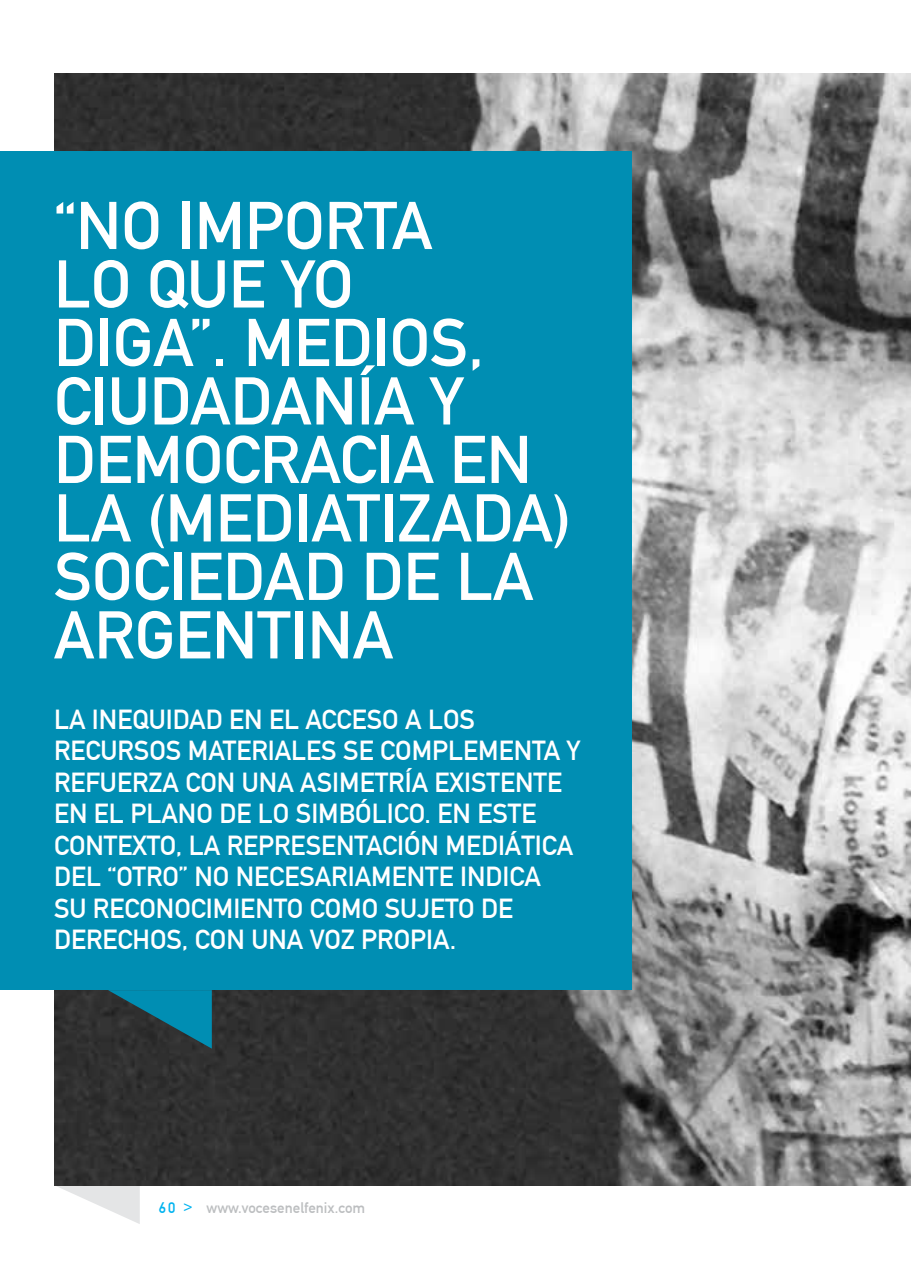
<style>
.page{position:relative;width:911px;height:1263px;background:#fff}
.page>*{position:absolute;margin:0;border:0;box-sizing:border-box;transform-origin:0 0}
.t1{font:66.3px/58.5px "DIN1451 Mittelschrift";color:#fff}
.t2{font:27px/31.5px "DIN1451 Mittelschrift";color:#fff}
.t3{font:15px "DIN1451 Mittelschrift";color:#bcbec0}
.s1{color:#00b3f0}
</style>
<div class="page">
<img style="left:54px;top:74px;width:857px;height:1111px">
<div style="left:0;top:152px;width:631px;height:838px;background:#008eb3"></div>
<svg style="left:108px;top:990px;width:104px;height:59px"></svg>
<h1 class="t1" style="left:54px;top:197px;width:519px">“NO IMPORTA<br>LO QUE YO<br>DIGA”. MEDIOS,<br>CIUDADANÍA Y<br>DEMOCRACIA EN<br>LA (MEDIATIZADA)<br>SOCIEDAD DE LA<br>ARGENTINA</h1>
<p class="t2" style="left:54px;top:704px;width:528px">LA INEQUIDAD EN EL ACCESO A LOS RECURSOS MATERIALES SE COMPLEMENTA Y REFUERZA CON UNA ASIMETRÍA EXISTENTE EN EL PLANO DE LO SIMBÓLICO. EN ESTE CONTEXTO, LA REPRESENTACIÓN MEDIÁTICA DEL “OTRO” NO NECESARIAMENTE INDICA SU RECONOCIMIENTO COMO SUJETO DE DERECHOS, CON UNA VOZ PROPIA.</p>
<p class="t3" style="left:159px;top:1199px;width:208px"><span class="s1">60 &gt;</span> www.vocesenelfenix.com</p>
</div>
